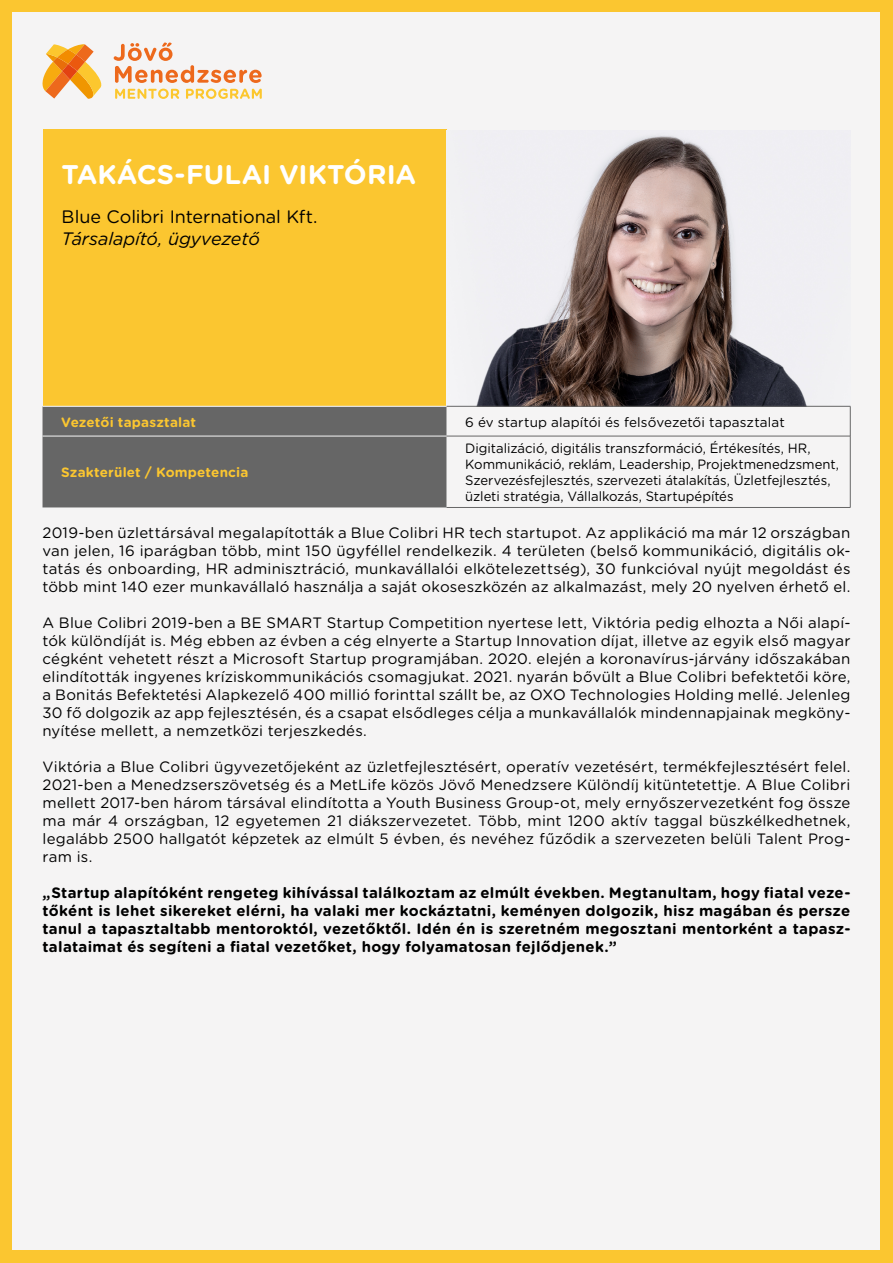
<style>
.page{position:relative;width:893px;height:1263px;background:#fbc630}
.page>*{position:absolute;margin:0;border:0;box-sizing:border-box;transform-origin:0 0}
.t1{font:700 27px "Gotham Rounded";color:#fff}
.t2{font:18px "Gotham Rounded";letter-spacing:-.005em;color:#000}
.t3{font:italic 18px "Gotham Rounded";letter-spacing:-.005em;color:#000}
.t4{font:15px/18px "Gotham Rounded";letter-spacing:.015em;color:#000;text-align:justify}
.t5{font:700 15px/18px "Gotham Rounded";letter-spacing:.015em;color:#000;text-align:justify}
.t6{font:13.5px/16.2px "Gotham Rounded";color:#000}
.t7{font:700 13.5px "Gotham Rounded";letter-spacing:.01em;color:#fbc630}
</style>
<div class="page">
<div style="left:13px;top:13px;width:867px;height:1237px;background:#f5f4f4"></div>
<div style="left:43px;top:130px;width:403px;height:276px;background:#fbc630"></div>
<svg style="left:42px;top:44px;width:60px;height:55px"></svg>
<svg style="left:115px;top:89px;width:64px;height:10px"></svg>
<svg style="left:186px;top:89px;width:76px;height:10px"></svg>
<svg style="left:114px;top:43px;width:148px;height:40px"></svg>
<img style="left:446px;top:134px;width:404px;height:272px">
<div style="left:43px;top:407px;width:403px;height:100px;background:#666"></div>
<hr style="left:446px;top:406px;width:404px;height:1px;background:#666">
<hr style="left:446px;top:436px;width:404px;height:1px;background:#666">
<hr style="left:850px;top:406px;width:1px;height:30px;background:#666">
<hr style="left:850px;top:436px;width:1px;height:71px;background:#666">
<hr style="left:446px;top:507px;width:404px;height:1px;background:#666">
<hr style="left:43px;top:436px;width:403px;height:1px;background:#f5f4f4">
<h1 class="t1" style="left:62px;top:154px;width:356px">TAKÁCS-FULAI VIKTÓRIA</h1>
<p class="t2" style="left:62px;top:204px;width:257px">Blue Colibri International Kft.</p>
<p class="t3" style="left:62px;top:226px;width:200px">Társalapító, ügyvezető</p>
<p class="t7" style="left:61px;top:412px;width:136px">Vezetői tapasztalat</p>
<p class="t6" style="left:465px;top:413px;width:321px">6 év startup alapítói és felsővezetői tapasztalat</p>
<p class="t7" style="left:61px;top:462px;width:189px">Szakterület / Kompetencia</p>
<p class="t6" style="left:465px;top:439px;width:375px">Digitalizáció, digitális transzformáció, Értékesítés, HR, Kommunikáció, reklám, Leadership, Projektmenedzsment, Szervezésfejlesztés, szervezeti átalakítás, Üzletfejlesztés, üzleti stratégia, Vállalkozás, Startupépítés</p>
<p class="t4" style="left:43px;top:523px;width:809px">2019-ben üzlettársával megalapították a Blue Colibri HR tech startupot. Az applikáció ma már 12 országban van jelen, 16 iparágban több, mint 150 ügyféllel rendelkezik. 4 területen (belső kommunikáció, digitális ok&shy;tatás és onboarding, HR adminisztráció, munkavállalói elkötelezettség), 30 funkcióval nyújt megoldást és több mint 140 ezer munkavállaló használja a saját okoseszközén az alkalmazást, mely 20 nyelven érhető el.</p>
<p class="t4" style="left:43px;top:613px;width:809px">A Blue Colibri 2019-ben a BE SMART Startup Competition nyertese lett, Viktória pedig elhozta a Női alapí&shy;tók különdíját is. Még ebben az évben a cég elnyerte a Startup Innovation díjat, illetve az egyik első magyar cégként vehetett részt a Microsoft Startup programjában. 2020. elején a koronavírus-járvány időszakában elindították ingyenes kríziskommunikációs csomagjukat. 2021. nyarán bővült a Blue Colibri befektetői köre, a Bonitás Befektetési Alapkezelő 400 millió forinttal szállt be, az OXO Technologies Holding mellé. Jelenleg 30 fő dolgozik az app fejlesztésén, és a csapat elsődleges célja a munkavállalók mindennapjainak megkön - nyítése mellett, a nemzetközi terjeszkedés.</p>
<p class="t4" style="left:43px;top:757px;width:809px">Viktória a Blue Colibri ügyvezetőjeként az üzletfejlesztésért, operatív vezetésért, termékfejlesztésért felel.<br>2021-ben a Menedzserszövetség és a MetLife közös Jövő Menedzsere Különdíj kitüntetettje. A Blue Colibri mellett 2017-ben három társával elindította a Youth Business Group-ot, mely ernyőszervezetként fog össze ma már 4 országban, 12 egyetemen 21 diákszervezetet. Több, mint 1200 aktív taggal büszkélkedhetnek, legalább 2500 hallgatót képzetek az elmúlt 5 évben, és nevéhez fűződik a szervezeten belüli Talent Prog&shy;ram is.</p>
<p class="t5" style="left:43px;top:883px;width:809px">„Startup alapítóként rengeteg kihívással találkoztam az elmúlt években. Megtanultam, hogy fiatal veze&shy;tőként is lehet sikereket elérni, ha valaki mer kockáztatni, keményen dolgozik, hisz magában és persze tanul a tapasztaltabb mentoroktól, vezetőktől. Idén én is szeretném megosztani mentorként a tapasz&shy;talataimat és segíteni a fiatal vezetőket, hogy folyamatosan fejlődjenek.”</p>
</div>
